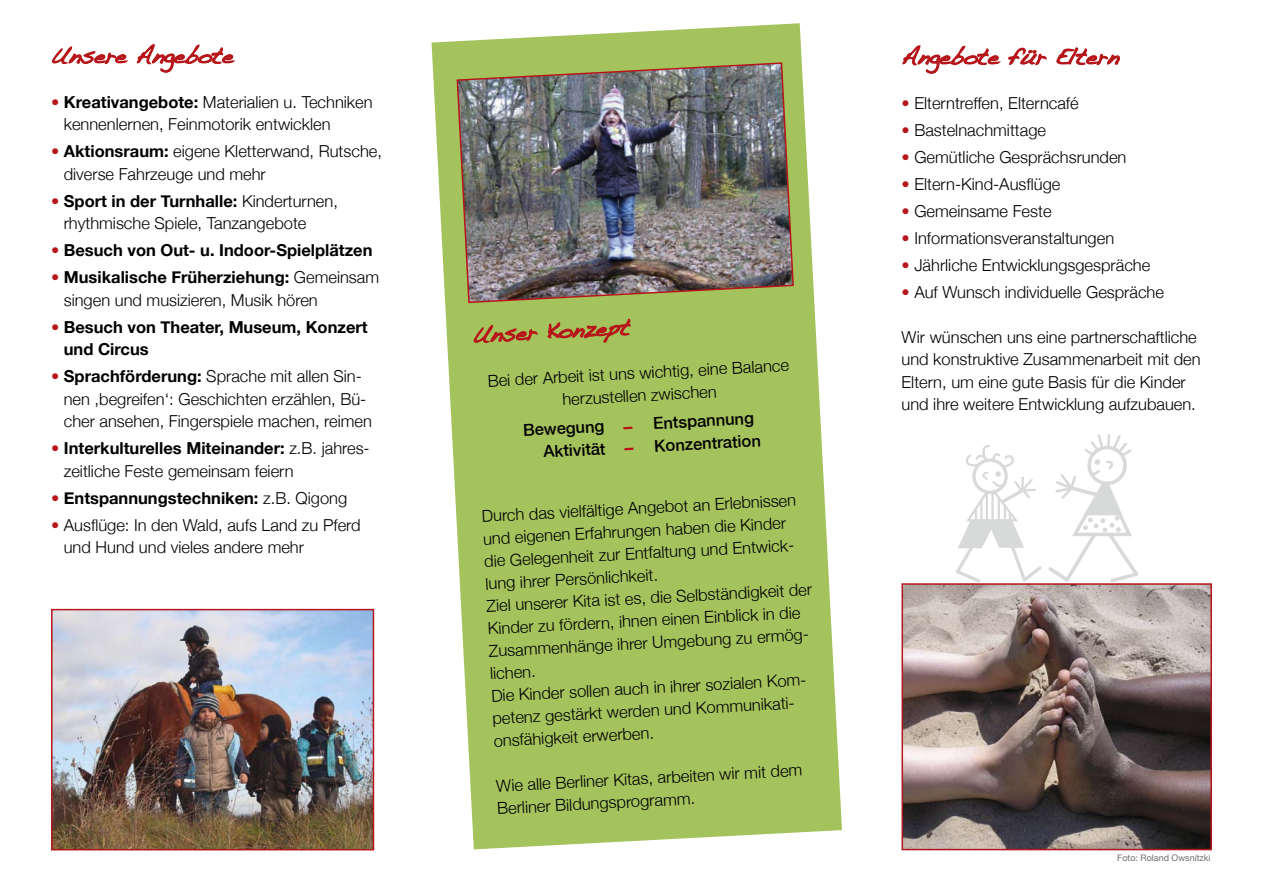
<style>
.page{position:relative;width:1263px;height:893px;background:#fff}
.page>*{position:absolute;margin:0;border:0;box-sizing:border-box;transform-origin:0 0}
.t1{font:300 16.5px/22.5px "Helvetica Neue";color:#000}
.t2{font:700 16.5px/22.5px "Helvetica Neue";color:#000}
.t3{font:500 16.5px/22.5px "Helvetica Neue";color:#000;text-align:right}
.t4{font:9px "Helvetica Neue";color:#6e6e6e}
.s1{font-weight:700;color:#b6161a}
.s2{font-weight:700}
.s3{color:#b6161a}
.s4{font-weight:300}
</style>
<div class="page">
<svg style="left:431px;top:23px;width:411px;height:826px;fill:#a5c35d"></svg>
<img style="left:904px;top:586px;width:305px;height:261px">
<div style="left:901px;top:583px;width:311px;height:267px;border:2px solid #b6161a"></div>
<img style="left:456px;top:62px;width:339px;height:242px">
<svg style="left:473px;top:324px;width:66px;height:20px"></svg>
<svg style="left:546px;top:318px;width:86px;height:25px;background:#a9924a"></svg>
<svg style="left:52px;top:46px;width:77px;height:19px"></svg>
<svg style="left:136px;top:44px;width:100px;height:29px"></svg>
<svg style="left:953px;top:434px;width:188px;height:151px"></svg>
<svg style="left:902px;top:45px;width:145px;height:29px"></svg>
<svg style="left:1056px;top:47px;width:65px;height:19px"></svg>
<img style="left:54px;top:612px;width:317px;height:235px">
<div style="left:51px;top:609px;width:323px;height:241px;border:2px solid #b6161a"></div>
<svg style="left:623px;top:426px;width:11px;height:24px"></svg>
<p class="t1" style="left:64px;top:90px;width:310px;text-indent:-13px"><span class="s1">•</span> <span class="s2">Kreativangebote:</span> Materialien u. Techniken kennenlernen, Feinmotorik entwicklen</p>
<p class="t1" style="left:64px;top:140px;width:320px;text-indent:-13px"><span class="s1">•</span> <span class="s2">Aktionsraum:</span> eigene Kletterwand, Rutsche, diverse Fahrzeuge und mehr</p>
<p class="t1" style="left:64px;top:189px;width:276px;text-indent:-13px"><span class="s1">•</span> <span class="s2">Sport in der Turnhalle:</span> Kinderturnen, rhythmische Spiele, Tanzangebote</p>
<p class="t2" style="left:51px;top:239px;width:323px"><span class="s3">•</span> Besuch von Out- u. Indoor-Spielplätzen</p>
<p class="t1" style="left:64px;top:266px;width:317px;text-indent:-13px"><span class="s1">•</span> <span class="s2">Musikalische Früherziehung:</span> Gemeinsam singen und musizieren, Musik hören</p>
<p class="t2" style="left:64px;top:315px;width:305px;text-indent:-13px"><span class="s3">•</span> Besuch von Theater, Museum, Konzert und Circus</p>
<p class="t1" style="left:64px;top:365px;width:310px;text-indent:-13px"><span class="s1">•</span> <span class="s2">Sprachförderung:</span> Sprache mit allen Sin&shy;nen ‚begreifen‘: Geschichten erzählen, Bü&shy;cher ansehen, Fingerspiele machen, reimen</p>
<p class="t1" style="left:64px;top:437px;width:307px;text-indent:-13px"><span class="s1">•</span> <span class="s2">Interkulturelles Miteinander:</span> z.B. jahres&shy;zeitliche Feste gemeinsam feiern</p>
<p class="t2" style="left:51px;top:486px;width:298px"><span class="s3">•</span> Entspannungstechniken: <span class="s4">z.B. Qigong</span></p>
<p class="t1" style="left:64px;top:513px;width:298px;text-indent:-13px"><span class="s3">•</span> Ausflüge: In den Wald, aufs Land zu Pferd und Hund und vieles andere mehr</p>
<p class="t1" style="left:487px;top:369px;width:303px;text-align:center;rotate:-3deg">Bei der Arbeit ist uns wichtig, eine Balance herzustellen zwischen</p>
<p class="t3" style="left:522px;top:419px;width:83px;rotate:-3deg">Bewegung<br>Aktivität</p>
<p class="t3" style="left:652px;top:412px;width:108px;text-align:left;rotate:-3deg">Entspannung<br>Konzentration</p>
<p class="t1" style="left:481px;top:505px;width:327px;rotate:-3deg">Durch das vielfältige Angebot an Erlebnissen und eigenen Erfahrungen haben die Kinder die Gelegenheit zur Entfaltung und Entwick&shy;lung ihrer Persönlichkeit.<br>Ziel unserer Kita ist es, die Selbständigkeit der Kinder zu fördern, ihnen einen Einblick in die Zusammenhänge ihrer Umgebung zu ermög&shy;lichen.<br>Die Kinder sollen auch in ihrer sozialen Kom&shy;petenz gestärkt werden und Kommunikati&shy;onsfähigkeit erwerben.</p>
<p class="t1" style="left:495px;top:774px;width:308px;rotate:-3deg">Wie alle Berliner Kitas, arbeiten wir mit dem<br>Berliner Bildungsprogramm.</p>
<p class="t1" style="left:901px;top:91px;width:179px"><span class="s3">•</span> Elterntreffen, Elterncafé</p>
<p class="t1" style="left:901px;top:118px;width:146px"><span class="s3">•</span> Bastelnachmittage</p>
<p class="t1" style="left:901px;top:145px;width:226px"><span class="s3">•</span> Gemütliche Gesprächsrunden</p>
<p class="t1" style="left:901px;top:172px;width:160px"><span class="s3">•</span> Eltern-Kind-Ausflüge</p>
<p class="t1" style="left:901px;top:199px;width:152px"><span class="s3">•</span> Gemeinsame Feste</p>
<p class="t1" style="left:901px;top:226px;width:214px"><span class="s3">•</span> Informationsveranstaltungen</p>
<p class="t1" style="left:901px;top:253px;width:250px"><span class="s3">•</span> Jährliche Entwicklungsgespräche</p>
<p class="t1" style="left:901px;top:280px;width:264px"><span class="s3">•</span> Auf Wunsch individuelle Gespräche</p>
<p class="t1" style="left:901px;top:325px;width:301px">Wir wünschen uns eine partnerschaftliche und konstruktive Zusammenarbeit mit den Eltern, um eine gute Basis für die Kinder und ihre weitere Entwicklung aufzubauen.</p>
<p class="t4" style="left:1117px;top:853px;width:95px">Foto: Roland Owsnitzki</p>
</div>
